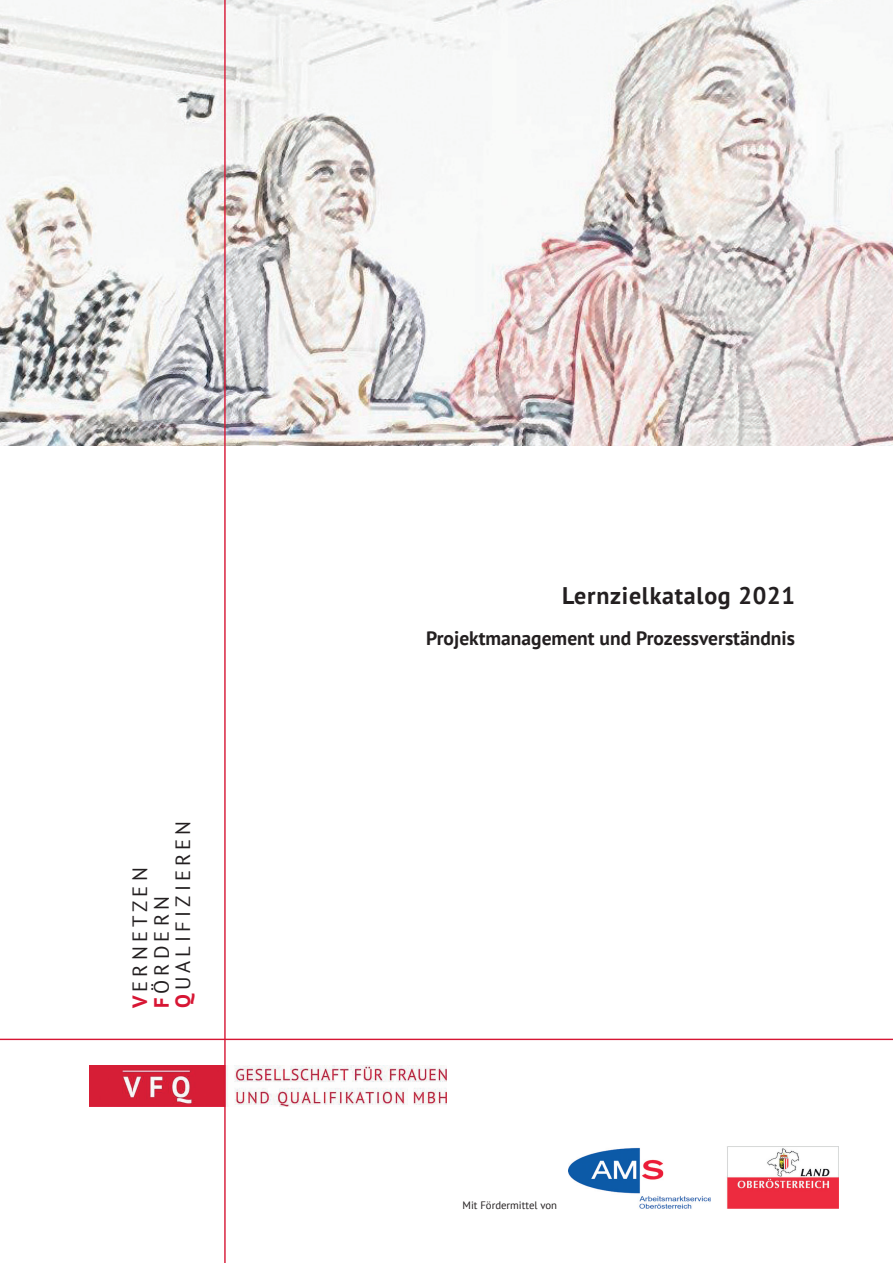
<style>
.page{position:relative;width:893px;height:1263px;background:#fff}
.page>*{position:absolute;margin:0;border:0;box-sizing:border-box;transform-origin:0 0}
.t1{font:700 24px "PT Sans";letter-spacing:.03em;color:#231f20}
.t2{font:20.7px/21.5px "PT Sans";letter-spacing:.2em;color:#231f20}
.t3{font:700 19.5px "PT Sans";color:#231f20}
.t4{font:10.8px "PT Sans";color:#231f20}
.s1{font-weight:700;color:#d71634}
</style>
<div class="page">
<hr style="left:0;top:1039px;width:893px;height:1px;background:#d71634">
<img style="left:90px;top:1066px;width:356px;height:41px">
<img style="left:726px;top:1146px;width:113px;height:63px">
<img style="left:568px;top:1147px;width:143px;height:62px">
<img style="left:0;top:0;width:893px;height:446px">
<hr style="left:224px;top:0;width:2px;height:1263px;background:#d71634">
<p class="t2" style="left:129px;top:1008px;width:189px;rotate:-90deg"><span class="s1">V</span>ERNETZEN<br><span class="s1">F</span>ÖRDERN<br><span class="s1">Q</span>UALIFIZIEREN</p>
<p class="t1" style="left:562px;top:580px;width:234px">Lernzielkatalog 2021</p>
<p class="t3" style="left:426px;top:625px;width:370px">Projektmanagement und Prozessverständnis</p>
<p class="t4" style="left:462px;top:1198px;width:96px">Mit Fördermittel von</p>
</div>
